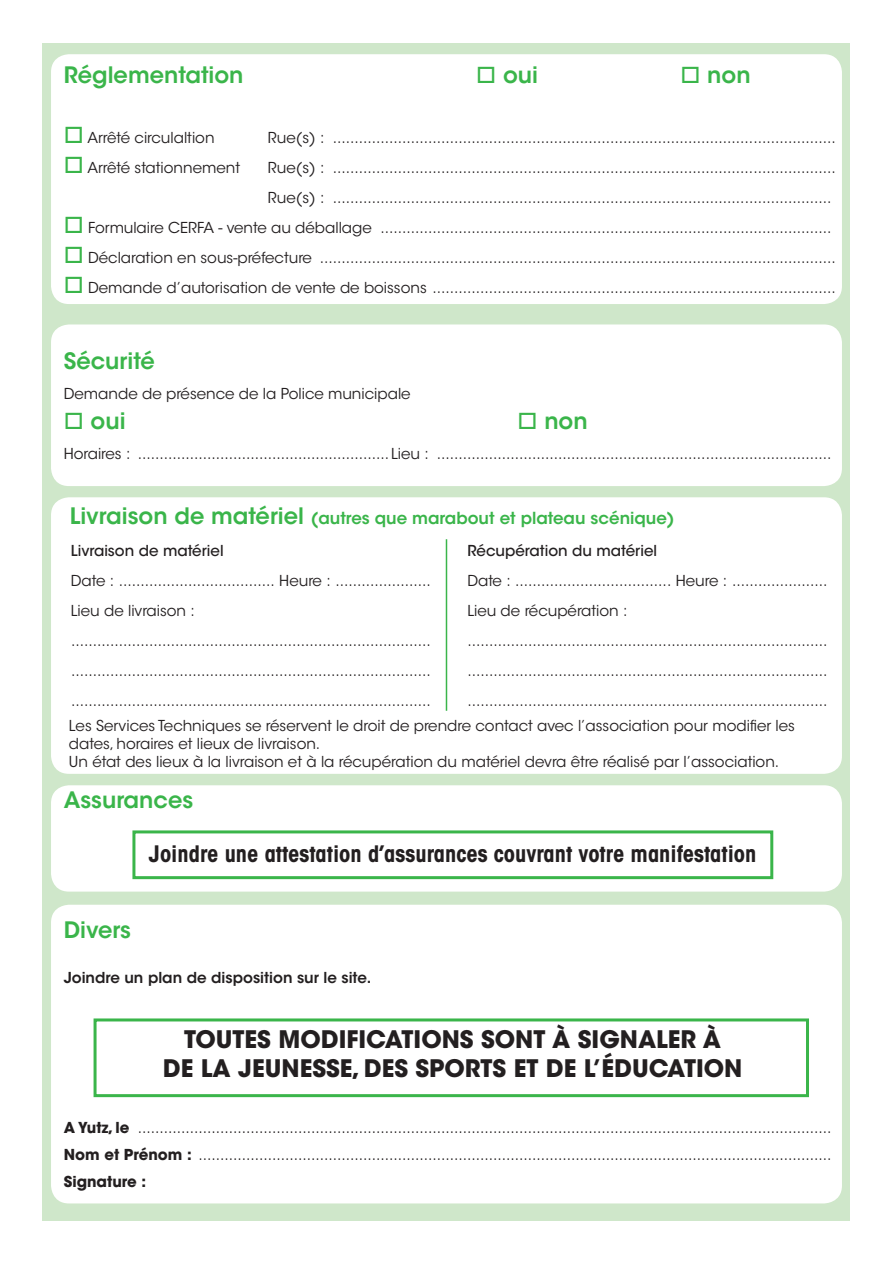
<style>
.page{position:relative;width:893px;height:1263px;background:#fff}
.page>*{position:absolute;margin:0;border:0;box-sizing:border-box;transform-origin:0 0}
.t1{font:700 24px/28.8px "ITC Avant Garde Std";color:#231f20;text-align:center}
.t2{font:700 condensed 22.5px "ITC Avant Garde Std";color:#231f20}
.t3{font:600 22.5px "ITC Avant Garde Std";color:#3ab54a}
.t4{font:600 16.5px "ITC Avant Garde Std";color:#3ab54a}
.t5{font:15px/30px "ITC Avant Garde Std";color:#231f20}
.t6{font:500 15px "ITC Avant Garde Std";color:#231f20}
.t7{font:600 15px "ITC Avant Garde Std";color:#231f20}
.s1{color:#3ab54a}
.s2{font-size:22.5px}
.s3{font-weight:700}
</style>
<div class="page">
<div style="left:43px;top:43px;width:807px;height:1177px;background:#cfe7ca"></div>
<div style="left:51px;top:54px;width:791px;height:250px;background:#fff;border-radius:18px"></div>
<div style="left:51px;top:324px;width:791px;height:162px;background:#fff;border-radius:18px"></div>
<div style="left:51px;top:785px;width:791px;height:106px;background:#fff;border-radius:18px"></div>
<div style="left:132px;top:830px;width:641px;height:49px;border:3px solid #3ab54a"></div>
<div style="left:51px;top:905px;width:791px;height:298px;background:#fff;border-radius:18px"></div>
<div style="left:94px;top:1018px;width:715px;height:79px;border:3px solid #3ab54a"></div>
<div style="left:51px;top:497px;width:791px;height:277px;background:#fff;border-radius:18px"></div>
<hr style="left:446px;top:539px;width:1px;height:172px;background:#3ab54a">
<h2 class="t3" style="left:64px;top:60px;width:181px">Réglementation</h2>
<h2 class="t3" style="left:476px;top:60px;width:63px">□ oui</h2>
<h2 class="t3" style="left:680px;top:60px;width:72px">□ non</h2>
<p class="t5" style="left:64px;top:123px;width:152px"><span class="s1">□</span> Arrêté circulaltion</p>
<p class="t5" style="left:268px;top:123px;width:569px">Rue(s) : ....................................................................................................................</p>
<p class="t5" style="left:64px;top:153px;width:178px"><span class="s1">□</span> Arrêté stationnement</p>
<p class="t5" style="left:268px;top:153px;width:569px">Rue(s) : ....................................................................................................................<br>Rue(s) : ...................................................................................................................</p>
<p class="t5" style="left:64px;top:213px;width:769px"><span class="s1">□</span> Formulaire CERFA - vente au déballage ........................................................................................................</p>
<p class="t5" style="left:64px;top:243px;width:773px"><span class="s1">□</span> Déclaration en sous-préfecture .......................................................................................................................</p>
<p class="t5" style="left:64px;top:273px;width:773px"><span class="s1">□</span> Demande d’autorisation de vente de boissons .............................................................................................</p>
<h2 class="t3" style="left:64px;top:346px;width:93px">Sécurité</h2>
<p class="t5" style="left:64px;top:378px;width:348px">Demande de présence de la Police municipale</p>
<h2 class="t3" style="left:64px;top:406px;width:59px">□ oui.</h2>
<h2 class="t3" style="left:517px;top:406px;width:72px">□ non</h2>
<p class="t5" style="left:64px;top:438px;width:769px">Horaires : .......................................................... Lieu : ...........................................................................................</p>
<p class="t4" style="left:70px;top:508px;width:606px"><span class="s2">Livraison de matériel</span> (autres que marabout et plateau scénique)</p>
<p class="t6" style="left:71px;top:541px;width:154px">Livraison de matériel</p>
<p class="t5" style="left:71px;top:566px;width:361px">Date : .................................... Heure : ......................<br>Lieu de livraison : ................................................................................... ................................................................................... ...................................................................................</p>
<p class="t6" style="left:467px;top:541px;width:191px">Récupération du matériel</p>
<p class="t5" style="left:467px;top:566px;width:361px">Date : .................................... Heure : ......................<br>Lieu de récupération : ................................................................................... ................................................................................... ...................................................................................</p>
<p class="t5" style="left:69px;top:717px;width:727px;line-height:18px">Les Services Techniques se réservent le droit de prendre contact avec l’association pour modifier les dates, horaires et lieux de livraison.<br>Un état des lieux à la livraison et à la récupération du matériel devra être réalisé par l’association.</p>
<h2 class="t3" style="left:64px;top:785px;width:131px">Assurances</h2>
<h2 class="t2" style="left:149px;top:839px;width:609px">Joindre une attestation d’assurances couvrant votre manifestation</h2>
<h2 class="t3" style="left:64px;top:916px;width:69px">Divers</h2>
<p class="t7" style="left:64px;top:968px;width:309px">Joindre un plan de disposition sur le site.</p>
<h1 class="t1" style="left:163px;top:1025px;width:581px">TOUTES MODIFICATIONS SONT À SIGNALER À<br>DE LA JEUNESSE, DES SPORTS ET DE L’ÉDUCATION</h1>
<p class="t5" style="left:64px;top:1114px;width:769px;line-height:27px;text-align:justify"><span class="s3">A Yutz, le</span> ................................................................................................................................................................<br><span class="s3">Nom et Prénom :</span> ..................................................................................................................................................<br><span class="s3">Signature :</span></p>
</div>
